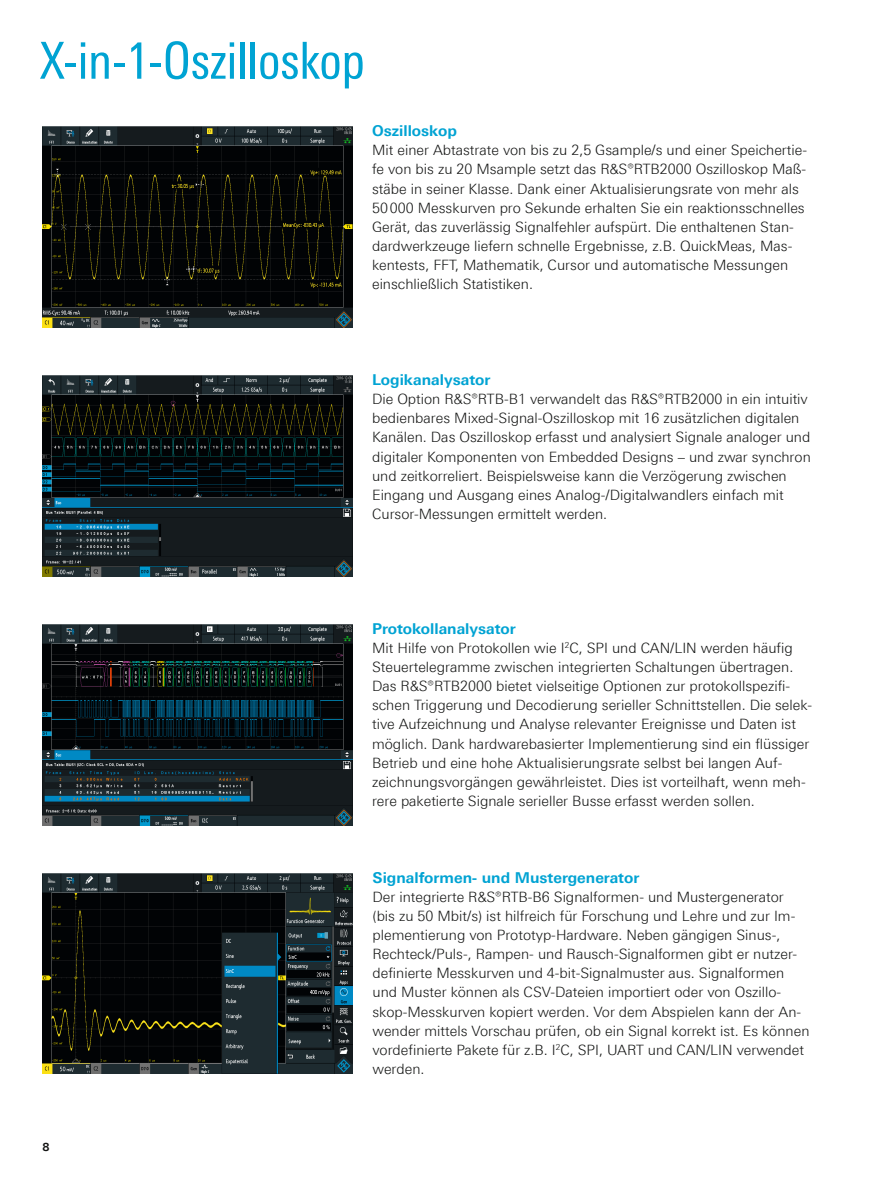
<style>
.page{position:relative;width:893px;height:1191px;background:#fff}
.page>*{position:absolute;margin:0;border:0;box-sizing:border-box;transform-origin:0 0}
.t1{font:51px "Linotype Univers 420 Cn";letter-spacing:-.01em;color:#00a3d3}
.t2{font:700 15px "Linotype Univers 630";color:#00a3d3}
.t3{font:300 14.25px/19.2px "Linotype Univers 330";color:#131413}
.t4{font:700 11.25px "Linotype Univers 630";color:#131413}
</style>
<div class="page">
<img style="left:42px;top:624px;width:311px;height:201px">
<img style="left:42px;top:873px;width:311px;height:201px">
<img style="left:43px;top:127px;width:310px;height:200px">
<img style="left:42px;top:376px;width:311px;height:200px">
<h1 class="t1" style="left:40px;top:31px;width:327px">X-in-1-Oszilloskop</h1>
<p class="t2" style="left:372px;top:122px;width:86px">Oszilloskop</p>
<p class="t3" style="left:372px;top:140px;width:436px">Mit einer Abtastrate von bis zu 2,5 Gsample/s und einer Speichertie&shy;fe von bis zu 20 Msample setzt das R&amp;S®RTB2000 Oszilloskop Maß&shy;stäbe in seiner Klasse. Dank einer Aktualisierungsrate von mehr als 50000 Messkurven pro Sekunde erhalten Sie ein reaktionsschnelles Gerät, das zuverlässig Signalfehler aufspürt. Die enthaltenen Stan&shy;dardwerkzeuge liefern schnelle Ergebnisse, z.B. QuickMeas, Mas&shy;kentests, FFT, Mathematik, Cursor und automatische Messungen einschließlich Statistiken.</p>
<p class="t2" style="left:372px;top:370px;width:120px">Logikanalysator</p>
<p class="t3" style="left:372px;top:389px;width:440px">Die Option R&amp;S®RTB-B1 verwandelt das R&amp;S®RTB2000 in ein intuitiv bedienbares Mixed-Signal-Oszilloskop mit 16 zusätzlichen digitalen Kanälen. Das Oszilloskop erfasst und analysiert Signale analoger und digitaler Komponenten von Embedded Designs – und zwar synchron und zeitkorreliert. Beispielsweise kann die Verzögerung zwischen Eingang und Ausgang eines Analog-/Digitalwandlers einfach mit Cursor-Messungen ermittelt werden.</p>
<p class="t4" style="left:43px;top:1139px;width:9px">8</p>
<p class="t2" style="left:372px;top:619px;width:145px">Protokollanalysator</p>
<p class="t3" style="left:372px;top:638px;width:442px">Mit Hilfe von Protokollen wie I<sup>2</sup>C, SPI und CAN/LIN werden häufig Steuertelegramme zwischen integrierten Schaltungen übertragen.<br>Das R&amp;S®RTB2000 bietet vielseitige Optionen zur protokollspezifi&shy;schen Triggerung und Decodierung serieller Schnittstellen. Die selek&shy;tive Aufzeichnung und Analyse relevanter Ereignisse und Daten ist möglich. Dank hardwarebasierter Implementierung sind ein flüssiger Betrieb und eine hohe Aktualisierungsrate selbst bei langen Auf&shy;zeichnungsvorgängen gewährleistet. Dies ist vorteilhaft, wenn meh&shy;rere paketierte Signale serieller Busse erfasst werden sollen.</p>
<p class="t2" style="left:373px;top:868px;width:268px">Signalformen- und Mustergenerator</p>
<p class="t3" style="left:373px;top:887px;width:439px">Der integrierte R&amp;S®RTB-B6 Signalformen- und Mustergenerator (bis zu 50 Mbit/s) ist hilfreich für Forschung und Lehre und zur Im&shy;plementierung von Prototyp-Hardware. Neben gängigen Sinus-, Rechteck/Puls-, Rampen- und Rausch-Signalformen gibt er nutzer&shy;definierte Messkurven und 4-bit-Signalmuster aus. Signalformen und Muster können als CSV-Dateien importiert oder von Oszillo&shy;skop-Messkurven kopiert werden. Vor dem Abspielen kann der An&shy;wender mittels Vorschau prüfen, ob ein Signal korrekt ist. Es können vordefinierte Pakete für z.B. I<sup>2</sup>C, SPI, UART und CAN/LIN verwendet werden.</p>
</div>
